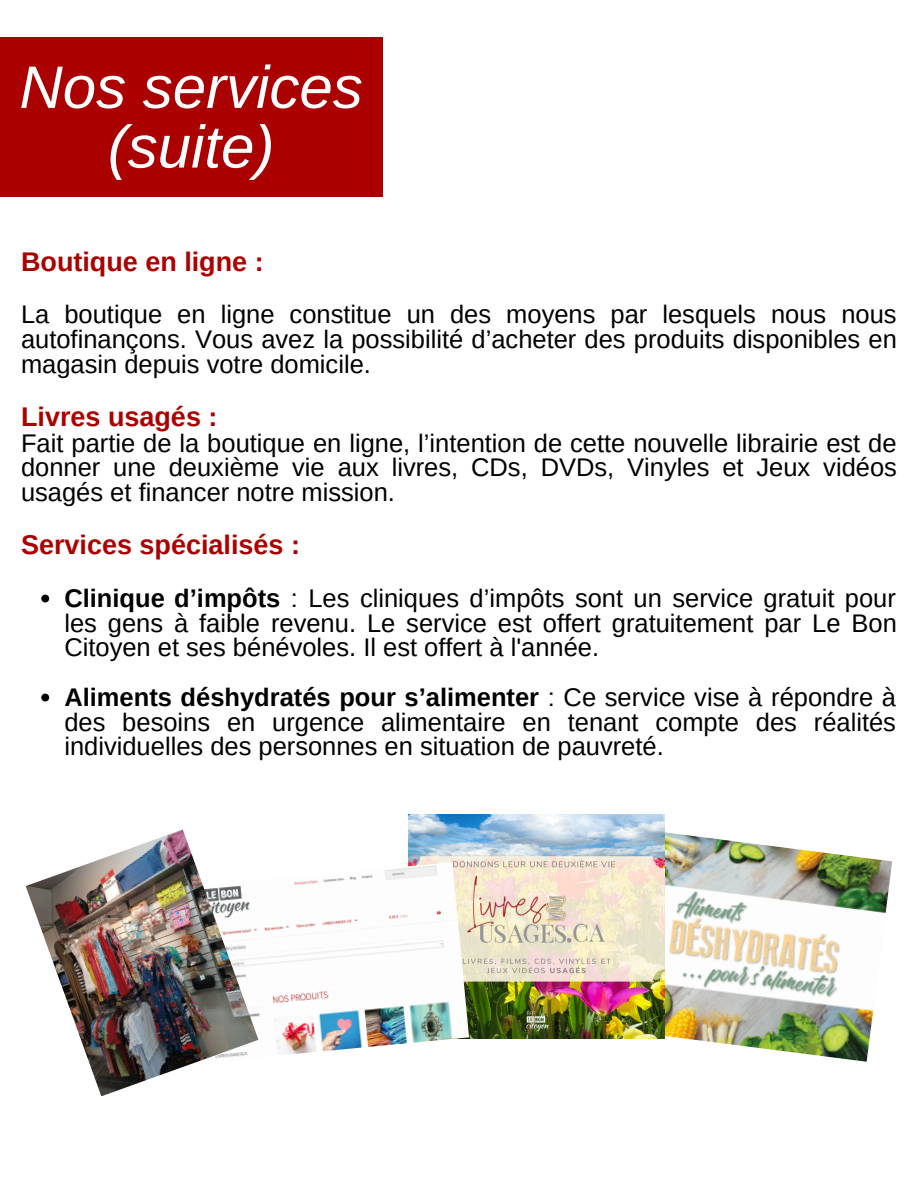
<style>
.page{position:relative;width:918px;height:1188px;background:#fff}
.page>*{position:absolute;margin:0;border:0;box-sizing:border-box;transform-origin:0 0}
.t1{font:italic 60px/59.7px "Arimo";color:#fff;text-align:center}
.t2{font:700 27px "Arimo";color:#ab0000}
.t3{font:25.5px/24.8px "Arimo";color:#000;text-align:justify}
.s1{font-weight:700}
</style>
<div class="page">
<img style="left:665px;top:832px;width:227px;height:230px">
<img style="left:408px;top:814px;width:257px;height:225px">
<img style="left:258px;top:862px;width:211px;height:193px">
<img style="left:26px;top:830px;width:232px;height:266px">
<svg style="left:41px;top:595px;width:8px;height:7px"></svg>
<svg style="left:41px;top:694px;width:8px;height:7px"></svg>
<div style="left:0;top:37px;width:382px;height:160px;background:#ab0000"></div>
<h1 class="t1" style="left:19px;top:57px;width:345px">Nos services (suite)</h1>
<p class="t2" style="left:21px;top:246px;width:244px">Boutique en ligne :</p>
<p class="t3" style="left:21px;top:302px;width:877px">La boutique en ligne constitue un des moyens par lesquels nous nous autofinançons. Vous avez la possibilité d’acheter des produits disponibles en magasin depuis votre domicile.</p>
<p class="t2" style="left:21px;top:401px;width:198px">Livres usagés :</p>
<p class="t3" style="left:21px;top:430px;width:877px">Fait partie de la boutique en ligne, l’intention de cette nouvelle librairie est de donner une deuxième vie aux livres, CDs, DVDs, Vinyles et Jeux vidéos usagés et financer notre mission.</p>
<p class="t2" style="left:21px;top:530px;width:280px">Services spécialisés :</p>
<p class="t3" style="left:64px;top:586px;width:834px"><span class="s1">Clinique d’impôts</span> : Les cliniques d’impôts sont un service gratuit pour les gens à faible revenu. Le service est offert gratuitement par Le Bon Citoyen et ses bénévoles. Il est offert à l'année.</p>
<p class="t3" style="left:64px;top:685px;width:833px"><span class="s1">Aliments déshydratés pour s’alimenter</span> : Ce service vise à répondre à des besoins en urgence alimentaire en tenant compte des réalités individuelles des personnes en situation de pauvreté.</p>
</div>
